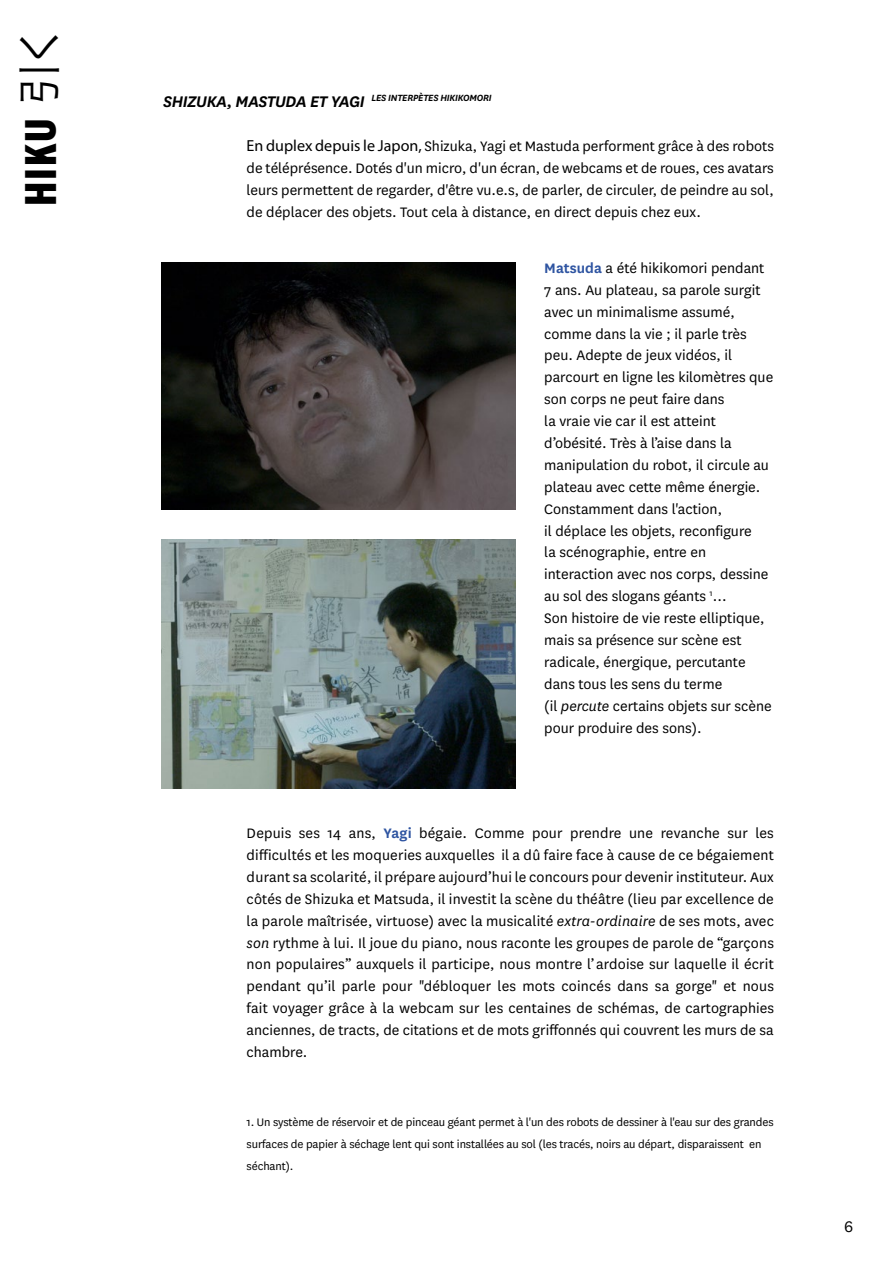
<style>
.page{position:relative;width:893px;height:1263px;background:#fff}
.page>*{position:absolute;margin:0;border:0;box-sizing:border-box;transform-origin:0 0}
.t1{font:800 condensed 45px "Abadi";color:#000}
.t2{font:18px "National";color:#000}
.t3{font:16.05px/21.9px "National";color:#000;text-align:justify}
.t4{font:12.75px/21.9px "National";letter-spacing:-.01em;color:#000}
.t5{font:italic 600 10.5px "National";letter-spacing:-.025em;color:#000}
.s1{font-family:"Hira Kaku Pro W3";font-weight:400;font-stretch:normal}
.s2{font-size:18px}
.s3{font-family:"Myriad Pro"}
.s4{font-weight:600;color:#2e54a1}
.s5{font-style:italic}
</style>
<div class="page">
<img style="left:161px;top:263px;width:354px;height:247px">
<img style="left:161px;top:540px;width:354px;height:248px">
<h1 class="t1" style="left:15px;top:206px;width:185px;rotate:-90deg">HIKU <span class="s1">引く</span></h1>
<p class="t5" style="left:163px;top:91px;width:330px"><span class="s2">SHIZUKA, MASTUDA ET YAGI</span> LES INTERPÈTES HIKIKOMORI</p>
<p class="t3" style="left:247px;top:135px;width:529px"><span class="s3">En duplex depuis le Japon,</span> Shizuka, Yagi et Mastuda performent grâce à des robots de téléprésence. Dotés d'un micro, d'un écran, de webcams et de roues, ces avatars leurs permettent de regarder, d'être vu.e.s, de parler, de circuler, de peindre au sol, de déplacer des objets. Tout cela à distance, en direct depuis chez eux.</p>
<p class="t3" style="left:544px;top:256px;width:230px;text-align:left"><span class="s4">Matsuda</span> a été hikikomori pendant<br>7 ans. Au plateau, sa parole surgit avec un minimalisme assumé, comme dans la vie ; il parle très peu. Adepte de jeux vidéos, il parcourt en ligne les kilomètres que son corps ne peut faire dans<br>la vraie vie car il est atteint d’obésité. Très à l’aise dans la manipulation du robot, il circule au plateau avec cette même énergie.<br>Constamment dans l'action,<br>il déplace les objets, reconfigure<br>la scénographie, entre en interaction avec nos corps, dessine au sol des slogans géants <sup>1</sup>...<br>Son histoire de vie reste elliptique, mais sa présence sur scène est radicale, énergique, percutante dans tous les sens du terme<br>(il <span class="s5">percute</span> certains objets sur scène pour produire des sons).</p>
<p class="t3" style="left:247px;top:821px;width:529px">Depuis ses 14 ans, <span class="s4">Yagi</span> bégaie. Comme pour prendre une revanche sur les difficultés et les moqueries auxquelles il a dû faire face à cause de ce bégaiement durant sa scolarité, il prépare aujourd’hui le concours pour devenir instituteur. Aux côtés de Shizuka et Matsuda, il investit la scène du théâtre (lieu par excellence de la parole maîtrisée, virtuose) avec la musicalité <span class="s5">extra-ordinaire</span> de ses mots, avec <span class="s5">son</span> rythme à lui. Il joue du piano, nous raconte les groupes de parole de “garçons non populaires” auxquels il participe, nous montre l’ ardoise sur laquelle il écrit pendant qu’il parle pour "débloquer les mots coincés dans sa gorge" et nous fait voyager grâce à la webcam sur les centaines de schémas, de cartographies anciennes, de tracts, de citations et de mots griffonnés qui couvrent les murs de sa chambre.</p>
<p class="t4" style="left:247px;top:1110px;width:528px">1. Un système de réservoir et de pinceau géant permet à l'un des robots de dessiner à l'eau sur des grandes surfaces de papier à séchage lent qui sont installées au sol (les tracés, noirs au départ, disparaissent en séchant).</p>
<p class="t2" style="left:844px;top:1214px;width:11px">6</p>
</div>
